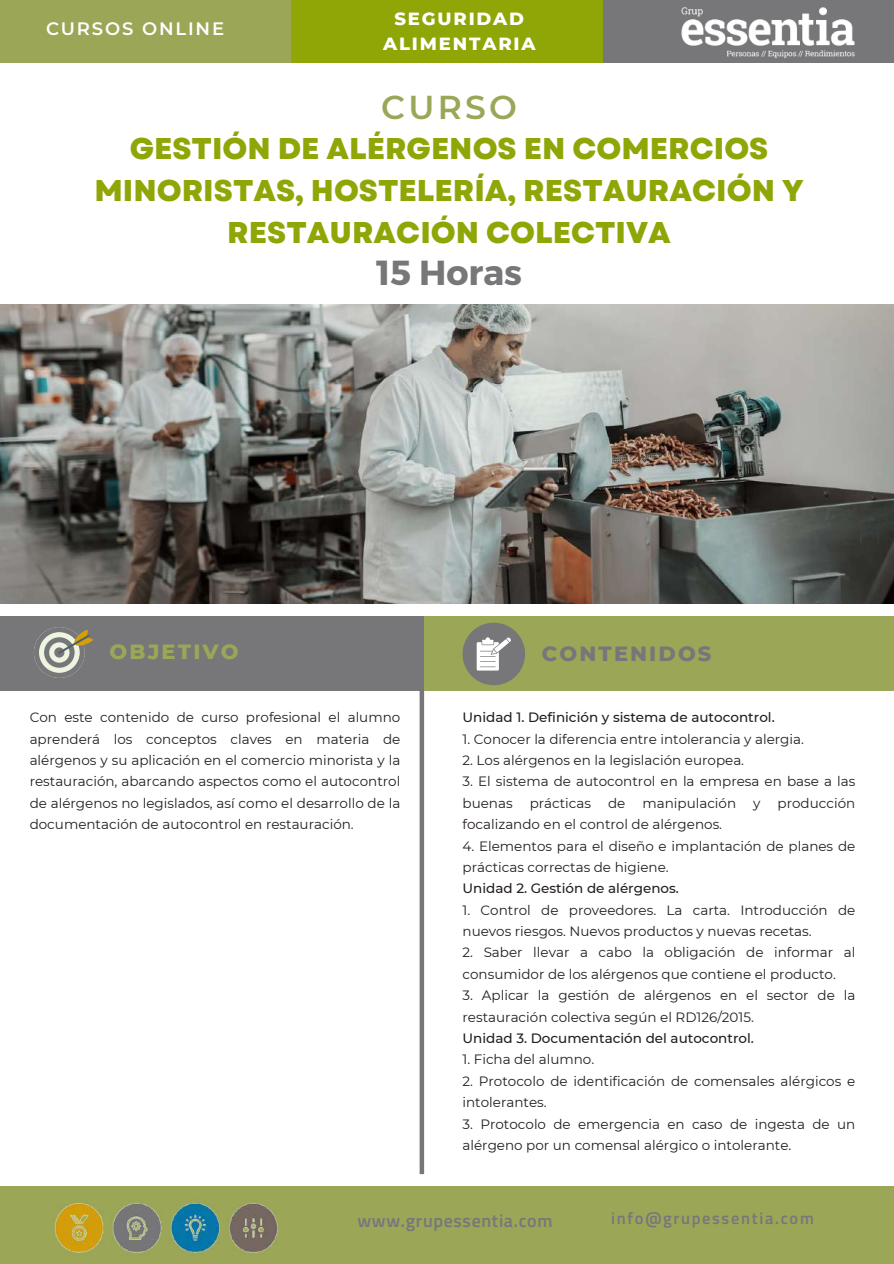
<style>
.page{position:relative;width:894px;height:1264px;background:#fff}
.page>*{position:absolute;margin:0;border:0;box-sizing:border-box;transform-origin:0 0}
.t1{font:700 34.8px "Montserrat";color:#77777a}
.t2{font:600 33px "Montserrat";letter-spacing:.1em;color:#9ba657}
.t3{font:800 30px/41.7px "Garet";color:#90a607;text-align:center}
.t4{font:800 21px "Montserrat";letter-spacing:.1em;color:#77777a}
.t5{font:800 21px "Montserrat";letter-spacing:.1em;color:#9ba657}
.t6{font:600 18px "Titillium Web";letter-spacing:.035em;color:#77777a}
.t7{font:800 18px/24.8px "Montserrat";letter-spacing:.1em;color:#fff;text-align:center}
.t8{font:600 18px "Montserrat";letter-spacing:.1em;color:#fff}
.t9{font:600 16.5px "Titillium Web";letter-spacing:.1em;color:#77777a}
.t10{font:13.5px/21.3px "Montserrat";color:#231d1f}
.t11{font:500 13.5px "Montserrat";color:#231d1f}
</style>
<div class="page">
<div style="left:0;top:0;width:291px;height:63px;background:#9ba657"></div>
<div style="left:291px;top:0;width:311px;height:63px;background:#90a607"></div>
<div style="left:602px;top:0;width:291px;height:63px;background:#77777a"></div>
<div style="left:0;top:617px;width:424px;height:74px;background:#77777a"></div>
<img style="left:681px;top:7px;width:173px;height:51px">
<div style="left:0;top:1186px;width:893px;height:77px;background:#9ba657"></div>
<img style="left:55px;top:1203px;width:223px;height:50px">
<svg style="left:34px;top:627px;width:59px;height:50px"></svg>
<div style="left:419px;top:685px;width:5px;height:489px;background:#77777a"></div>
<div style="left:423px;top:617px;width:470px;height:74px;background:#9ba657"></div>
<svg style="left:462px;top:622px;width:63px;height:63px"></svg>
<img style="left:0;top:304px;width:893px;height:299px">
<h3 class="t8" style="left:46px;top:17px;width:179px">CURSOS ONLINE</h3>
<h3 class="t7" style="left:383px;top:6px;width:154px">SEGURIDAD<br>ALIMENTARIA</h3>
<h2 class="t2" style="left:381px;top:87px;width:138px">CURSO</h2>
<h3 class="t3" style="left:94px;top:128px;width:710px">GESTIÓN DE ALÉRGENOS EN COMERCIOS<br>MINORISTAS, HOSTELERÍA, RESTAURACIÓN Y<br>RESTAURACIÓN COLECTIVA</h3>
<h1 class="t1" style="left:376px;top:250px;width:147px">15 Horas</h1>
<h3 class="t5" style="left:110px;top:639px;width:130px">OBJETIVO</h3>
<h3 class="t4" style="left:542px;top:640px;width:171px">CONTENIDOS</h3>
<p class="t10" style="left:30px;top:706px;width:372px;text-align:justify">Con este contenido de curso profesional el alumno aprenderá los conceptos claves en materia de alérgenos y su aplicación en el comercio minorista y la restauración, abarcando aspectos como el autocontrol de alérgenos no legislados, así como el desarrollo de la documentación de autocontrol en restauración.</p>
<p class="t11" style="left:462px;top:709px;width:314px">Unidad 1. Definición y sistema de autocontrol.</p>
<p class="t10" style="left:462px;top:728px;width:343px">1. Conocer la diferencia entre intolerancia y alergia.</p>
<p class="t10" style="left:462px;top:749px;width:283px">2. Los alérgenos en la legislación europea.</p>
<p class="t10" style="left:462px;top:770px;width:394px">3. El sistema de autocontrol en la empresa en base a las buenas</p>
<p class="t10" style="left:529px;top:792px;width:63px">prácticas</p>
<p class="t10" style="left:608px;top:792px;width:19px">de</p>
<p class="t10" style="left:642px;top:792px;width:95px">manipulación</p>
<p class="t10" style="left:753px;top:792px;width:9px">y</p>
<p class="t10" style="left:777px;top:792px;width:79px">producción</p>
<p class="t10" style="left:462px;top:813px;width:261px">focalizando en el control de alérgenos.</p>
<p class="t10" style="left:462px;top:835px;width:394px">4. Elementos para el diseño e implantación de planes de prácticas correctas de higiene.</p>
<p class="t11" style="left:462px;top:880px;width:218px">Unidad 2. Gestión de alérgenos.</p>
<p class="t10" style="left:462px;top:899px;width:394px">1. Control de proveedores. La carta. Introducción de nuevos riesgos. Nuevos productos y nuevas recetas.</p>
<p class="t10" style="left:462px;top:941px;width:394px">2. Saber llevar a cabo la obligación de informar al consumidor de los alérgenos que contiene el producto.</p>
<p class="t10" style="left:462px;top:984px;width:394px">3. Aplicar la gestión de alérgenos en el sector de la restauración colectiva según el RD126/2015.</p>
<p class="t11" style="left:462px;top:1029px;width:293px">Unidad 3. Documentación del autocontrol.</p>
<p class="t10" style="left:462px;top:1048px;width:133px">1. Ficha del alumno.</p>
<p class="t10" style="left:462px;top:1070px;width:394px">2. Protocolo de identificación de comensales alérgicos e intolerantes.</p>
<p class="t10" style="left:462px;top:1112px;width:394px">3. Protocolo de emergencia en caso de ingesta de un alérgeno por un comensal alérgico o intolerante.</p>
<h3 class="t6" style="left:357px;top:1206px;width:196px">www.grupessentia.com</h3>
<p class="t9" style="left:611px;top:1205px;width:204px">info@grupessentia.com</p>
</div>
